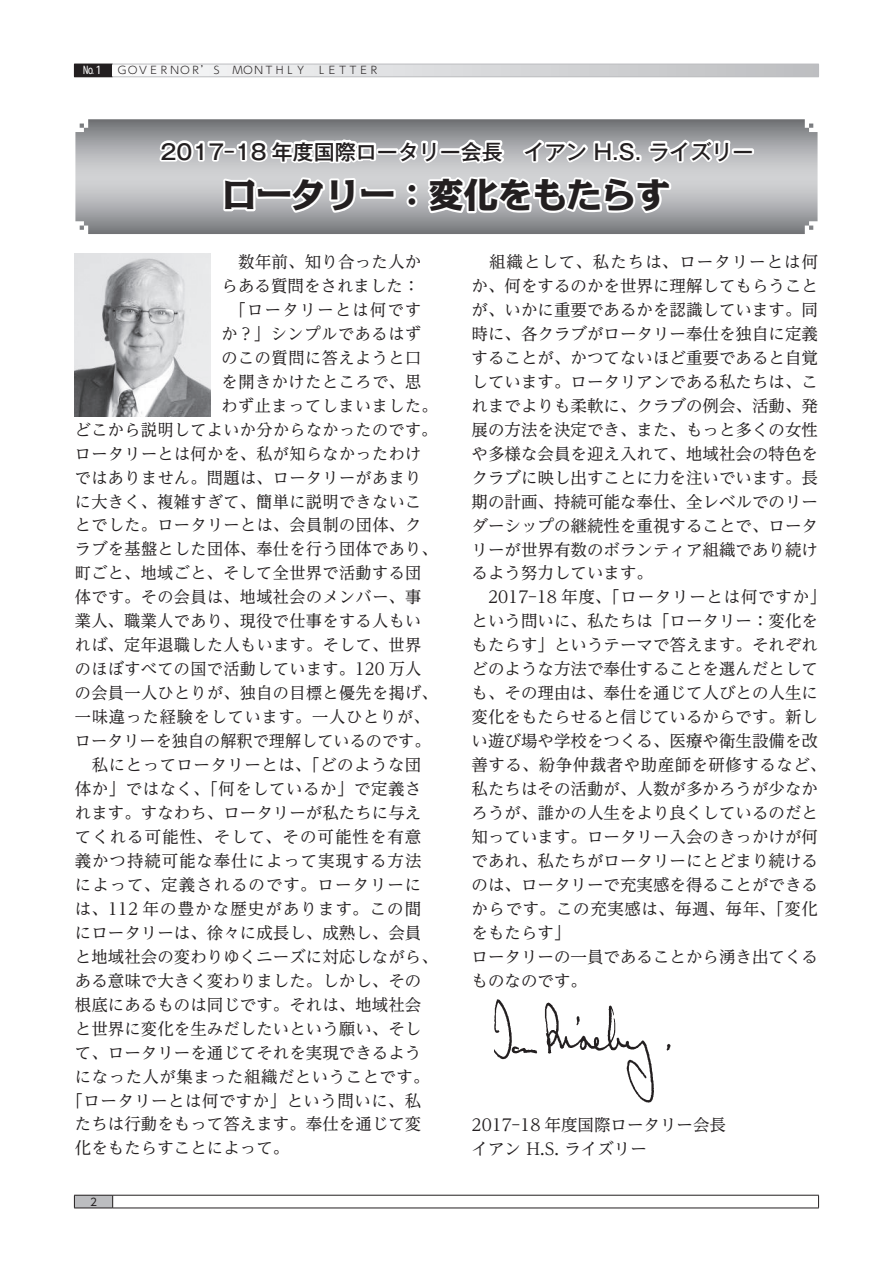
<style>
.page{position:relative;width:893px;height:1263px;background:#fff}
.page>*{position:absolute;margin:0;border:0;box-sizing:border-box;transform-origin:0 0}
.t1{font:800 34.5px "Kakumin Pro";color:#231f20}
.t2{font:500 21px "Gothic MB101 Pro";color:#231f20}
.t3{font:16.5px/24px "UD Reimin Pro";color:#231f20}
.t4{font:16.5px "UD Reimin Pro";letter-spacing:.025em;color:#231f20}
.t5{font:16.5px "UD Reimin Pro";letter-spacing:.03em;color:#231f20}
.t6{font:16.5px "UD Reimin Pro";letter-spacing:.02em;color:#231f20}
.t7{font:16.5px "UD Reimin Pro";letter-spacing:.06em;color:#231f20}
.t8{font:16.5px "UD Reimin Pro";letter-spacing:.05em;color:#231f20}
.t9{font:16.5px "UD Reimin Pro";letter-spacing:.065em;color:#231f20}
.t10{font:16.5px "UD Reimin Pro";letter-spacing:.055em;color:#231f20}
.t11{font:16.5px "UD Reimin Pro";letter-spacing:.085em;color:#231f20}
.t12{font:16.5px "UD Reimin Pro";letter-spacing:.04em;color:#231f20}
.t13{font:16.5px "UD Reimin Pro";letter-spacing:.035em;color:#231f20}
.t14{font:300 10.5px "UD Shin Go Pro";color:#231f20}
.t15{font:10.5px "UD Shin Go Pro";color:#231f20}
.s1{font-weight:400;color:#fff}
</style>
<div class="page">
<svg style="left:75px;top:119px;width:742px;height:115px;background:#98999c"></svg>
<div style="left:732px;top:148px;width:22px;height:7px;border:4px solid #fff"></div>
<svg style="left:156px;top:135px;width:577px;height:81px"></svg>
<img style="left:75px;top:253px;width:136px;height:163px">
<svg style="left:494px;top:999px;width:177px;height:103px"></svg>
<div style="left:74px;top:64px;width:39px;height:13px;background:#231f20"></div>
<svg style="left:113px;top:65px;width:705px;height:12px"></svg>
<hr style="left:74px;top:77px;width:39px;height:1px;background:#231f20">
<hr style="left:113px;top:64px;width:706px;height:1px;background:#bcbdc0">
<svg style="left:818px;top:65px;width:1px;height:12px"></svg>
<hr style="left:113px;top:77px;width:706px;height:1px;background:#bcbdc0">
<div style="left:74px;top:1195px;width:39px;height:13px;background:#bcbdc0"></div>
<hr style="left:74px;top:1195px;width:39px;height:1px;background:#231f20">
<svg style="left:74px;top:1195px;width:1px;height:13px"></svg>
<hr style="left:113px;top:1195px;width:706px;height:1px;background:#231f20">
<svg style="left:112px;top:1195px;width:1px;height:13px"></svg>
<svg style="left:818px;top:1195px;width:1px;height:13px"></svg>
<hr style="left:74px;top:1208px;width:39px;height:1px;background:#231f20">
<hr style="left:113px;top:1208px;width:706px;height:1px;background:#231f20">
<p class="t14" style="left:83px;top:62px;width:298px"><span class="s1">№１</span> ＧＯＶＥＲＮＯＲ’Ｓ　ＭＯＮＴＨＬＹ　ＬＥＴＴＥＲ</p>
<p class="t2" style="left:140px;top:134px;width:615px">　2017-18 年度国際ロータリー会長　イアン H.S. ライズリー</p>
<h1 class="t1" style="left:222px;top:167px;width:450px">ロータリー：変化をもたらす</h1>
<p class="t3" style="left:222px;top:249px;width:201px">　数年前、知り合った人か</p>
<p class="t3" style="left:222px;top:273px;width:200px">らある質問をされました：</p>
<p class="t11" style="left:222px;top:296px;width:201px">　「ロータリーとは何です</p>
<p class="t12" style="left:222px;top:320px;width:201px">か？」シンプルであるはず</p>
<p class="t5" style="left:222px;top:344px;width:201px">のこの質問に答えようと口</p>
<p class="t13" style="left:222px;top:368px;width:201px">を開きかけたところで、思</p>
<p class="t5" style="left:222px;top:392px;width:217px">わず止まってしまいました。</p>
<p class="t6" style="left:75px;top:416px;width:364px">どこから説明してよいか分からなかったのです。</p>
<p class="t4" style="left:75px;top:440px;width:348px">ロータリーとは何かを、私が知らなかったわけ</p>
<p class="t4" style="left:75px;top:464px;width:348px">ではありません。問題は、ロータリーがあまり</p>
<p class="t4" style="left:75px;top:488px;width:348px">に大きく、複雑すぎて、簡単に説明できないこ</p>
<p class="t4" style="left:75px;top:512px;width:348px">とでした。ロータリーとは、会員制の団体、ク</p>
<p class="t4" style="left:75px;top:536px;width:364px">ラブを基盤とした団体、奉仕を行う団体であり、</p>
<p class="t4" style="left:75px;top:560px;width:348px">町ごと、地域ごと、そして全世界で活動する団</p>
<p class="t4" style="left:75px;top:584px;width:348px">体です。その会員は、地域社会のメンバー、事</p>
<p class="t4" style="left:75px;top:608px;width:348px">業人、職業人であり、現役で仕事をする人もい</p>
<p class="t4" style="left:75px;top:632px;width:348px">れば、定年退職した人もいます。そして、世界</p>
<p class="t6" style="left:75px;top:656px;width:348px">のほぼすべての国で活動しています。120 万人</p>
<p class="t4" style="left:75px;top:679px;width:364px">の会員一人ひとりが、独自の目標と優先を掲げ、</p>
<p class="t8" style="left:75px;top:703px;width:356px">一味違った経験をしています。一人ひとりが、</p>
<p class="t3" style="left:75px;top:728px;width:357px">ロータリーを独自の解釈で理解しているのです。</p>
<p class="t5" style="left:75px;top:751px;width:348px">　私にとってロータリーとは、「どのような団</p>
<p class="t5" style="left:75px;top:775px;width:348px">体か」ではなく、「何をしているか」で定義さ</p>
<p class="t3" style="left:75px;top:800px;width:348px">れます。すなわち、ロータリーが私たちに与え</p>
<p class="t7" style="left:75px;top:823px;width:348px">てくれる可能性、そして、その可能性を有意</p>
<p class="t10" style="left:75px;top:847px;width:348px">義かつ持続可能な奉仕によって実現する方法</p>
<p class="t7" style="left:75px;top:871px;width:348px">によって、定義されるのです。ロータリーに</p>
<p class="t9" style="left:75px;top:895px;width:348px">は、112 年の豊かな歴史があります。この間</p>
<p class="t3" style="left:75px;top:920px;width:348px">にロータリーは、徐々に成長し、成熟し、会員</p>
<p class="t3" style="left:75px;top:944px;width:364px">と地域社会の変わりゆくニーズに対応しながら、</p>
<p class="t3" style="left:75px;top:968px;width:348px">ある意味で大きく変わりました。しかし、その</p>
<p class="t3" style="left:75px;top:992px;width:348px">根底にあるものは同じです。それは、地域社会</p>
<p class="t3" style="left:75px;top:1016px;width:348px">と世界に変化を生みだしたいという願い、そし</p>
<p class="t3" style="left:75px;top:1040px;width:348px">て、ロータリーを通じてそれを実現できるよう</p>
<p class="t4" style="left:75px;top:1063px;width:356px">になった人が集まった組織だということです。</p>
<p class="t4" style="left:67px;top:1087px;width:356px">「ロータリーとは何ですか」という問いに、私</p>
<p class="t3" style="left:75px;top:1112px;width:348px">たちは行動をもって答えます。奉仕を通じて変</p>
<p class="t3" style="left:75px;top:1136px;width:216px">化をもたらすことによって。</p>
<p class="t15" style="left:90px;top:1193px;width:8px">2</p>
<p class="t3" style="left:472px;top:249px;width:356px">　組織として、私たちは、ロータリーとは何か、何をするのかを世界に理解してもらうことが、いかに重要であるかを認識しています。同時に、各クラブがロータリー奉仕を独自に定義することが、かつてないほど重要であると自覚しています。ロータリアンである私たちは、これまでよりも柔軟に、クラブの例会、活動、発展の方法を決定でき、また、もっと多くの女性や多様な会員を迎え入れて、地域社会の特色をクラブに映し出すことに力を注いでいます。長期の計画、持続可能な奉仕、全レベルでのリーダーシップの継続性を重視することで、ロータリーが世界有数のボランティア組織であり続けるよう努力しています。<br>　2017-18 年度、「ロータリーとは何ですか」という問いに、私たちは「ロータリー：変化をもたらす」というテーマで答えます。それぞれどのような方法で奉仕することを選んだとしても、その理由は、奉仕を通じて人びとの人生に変化をもたらせると信じているからです。新しい遊び場や学校をつくる、医療や衛生設備を改善する、紛争仲裁者や助産師を研修するなど、私たちはその活動が、人数が多かろうが少なかろうが、誰かの人生をより良くしているのだと知っています。ロータリー入会のきっかけが何であれ、私たちがロータリーにとどまり続けるのは、ロータリーで充実感を得ることができるからです。この充実感は、毎週、毎年、「変化をもたらす」<br>ロータリーの一員であることから湧き出てくるものなのです。</p>
<p class="t3" style="left:472px;top:1112px;width:256px">2017-18 年度国際ロータリー会長イアン H.S. ライズリー</p>
</div>
